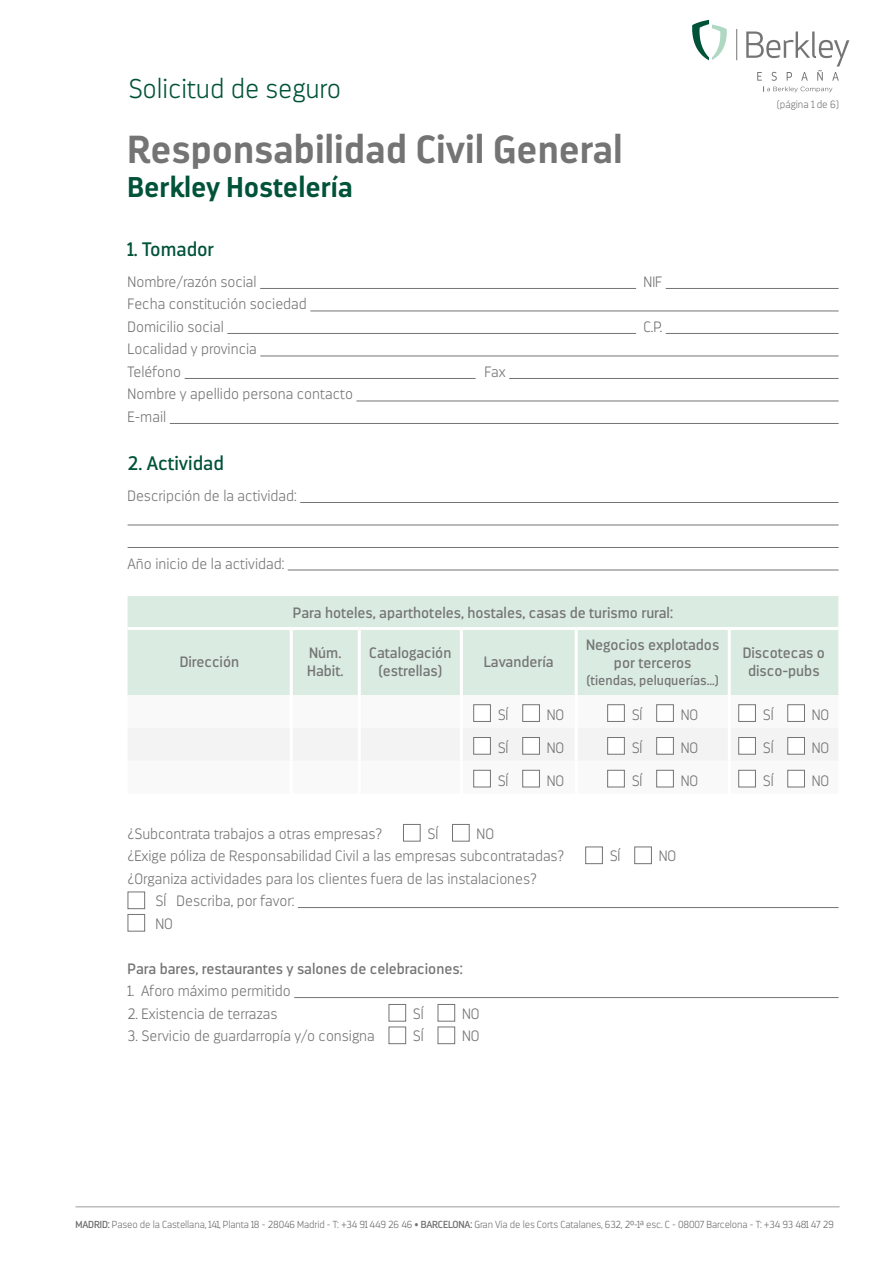
<style>
.page{position:relative;width:893px;height:1263px;background:#fff}
.page>*{position:absolute;margin:0;border:0;box-sizing:border-box;transform-origin:0 0}
.t1{font:700 39px "Darwin";color:#757474}
.t2{font:700 28.5px "Darwin";color:#005239}
.t3{font:200 27px "Darwin";color:#005239}
.t4{font:19.5px "Darwin";color:#005239}
.t5{font:200 15px/22.5px "Darwin";color:#757474}
.t6{font:15px/18px "Darwin";color:#757474;text-align:center}
.t7{font:13.5px "Darwin";color:#757474}
.t8{font:200 10.5px "Darwin";color:#757474}
.t9{font:200 10.2px "Darwin";letter-spacing:-.01em;color:#706f6f}
.s1{font-weight:400}
</style>
<div class="page">
<svg style="left:692px;top:20px;width:35px;height:40px"></svg>
<hr style="left:736px;top:29px;width:1px;height:31px;background:#757474">
<svg style="left:746px;top:32px;width:103px;height:60px"></svg>
<hr style="left:75px;top:1206px;width:765px;height:1px;background:#9d9d9c">
<hr style="left:260px;top:288px;width:376px;height:1px;background:#757474">
<hr style="left:666px;top:288px;width:173px;height:1px;background:#757474">
<hr style="left:310px;top:311px;width:529px;height:1px;background:#757474">
<hr style="left:227px;top:333px;width:409px;height:1px;background:#757474">
<hr style="left:666px;top:333px;width:173px;height:1px;background:#757474">
<hr style="left:260px;top:356px;width:579px;height:1px;background:#757474">
<hr style="left:185px;top:378px;width:291px;height:1px;background:#757474">
<hr style="left:509px;top:378px;width:330px;height:1px;background:#757474">
<hr style="left:356px;top:401px;width:483px;height:1px;background:#757474">
<hr style="left:170px;top:423px;width:669px;height:1px;background:#757474">
<hr style="left:300px;top:502px;width:539px;height:1px;background:#757474">
<hr style="left:128px;top:525px;width:711px;height:1px;background:#757474">
<hr style="left:128px;top:547px;width:711px;height:1px;background:#757474">
<hr style="left:288px;top:570px;width:551px;height:1px;background:#757474">
<hr style="left:298px;top:907px;width:541px;height:1px;background:#757474">
<hr style="left:294px;top:997px;width:545px;height:1px;background:#757474">
<div style="left:128px;top:596px;width:710px;height:99px;background:#daece2"></div>
<div style="left:128px;top:728px;width:710px;height:32px;background:#f3f3f3"></div>
<hr style="left:128px;top:627px;width:163px;height:3px;background:#fff">
<hr style="left:291px;top:627px;width:68px;height:3px;background:#fff">
<hr style="left:290px;top:630px;width:3px;height:65px;background:#fff">
<hr style="left:359px;top:627px;width:102px;height:3px;background:#fff">
<hr style="left:358px;top:630px;width:3px;height:65px;background:#fff">
<hr style="left:461px;top:627px;width:115px;height:3px;background:#fff">
<hr style="left:460px;top:630px;width:3px;height:65px;background:#fff">
<hr style="left:576px;top:627px;width:153px;height:3px;background:#fff">
<hr style="left:575px;top:630px;width:3px;height:65px;background:#fff">
<hr style="left:729px;top:627px;width:109px;height:3px;background:#fff">
<hr style="left:728px;top:630px;width:3px;height:65px;background:#fff">
<hr style="left:290px;top:728px;width:3px;height:33px;background:#fff">
<hr style="left:358px;top:728px;width:3px;height:33px;background:#fff">
<hr style="left:460px;top:728px;width:3px;height:33px;background:#fff">
<hr style="left:575px;top:728px;width:3px;height:33px;background:#fff">
<hr style="left:728px;top:728px;width:3px;height:33px;background:#fff">
<div style="left:473px;top:704px;width:18px;height:18px;border:1px solid #757474"></div>
<div style="left:522px;top:704px;width:18px;height:18px;background:#fff;border:1px solid #757474"></div>
<div style="left:607px;top:704px;width:18px;height:18px;border:1px solid #757474"></div>
<div style="left:656px;top:704px;width:18px;height:18px;background:#fff;border:1px solid #757474"></div>
<div style="left:738px;top:704px;width:18px;height:18px;border:1px solid #757474"></div>
<div style="left:787px;top:704px;width:18px;height:18px;background:#fff;border:1px solid #757474"></div>
<div style="left:474px;top:737px;width:16px;height:17px;background:#fff"></div>
<div style="left:473px;top:737px;width:18px;height:18px;border:1px solid #757474"></div>
<div style="left:522px;top:737px;width:18px;height:18px;background:#fff;border:1px solid #757474"></div>
<div style="left:608px;top:737px;width:16px;height:17px;background:#fff"></div>
<div style="left:607px;top:737px;width:18px;height:18px;border:1px solid #757474"></div>
<div style="left:656px;top:737px;width:18px;height:18px;background:#fff;border:1px solid #757474"></div>
<div style="left:739px;top:737px;width:16px;height:17px;background:#fff"></div>
<div style="left:738px;top:737px;width:18px;height:18px;border:1px solid #757474"></div>
<div style="left:787px;top:737px;width:18px;height:18px;background:#fff;border:1px solid #757474"></div>
<div style="left:473px;top:770px;width:18px;height:17px;border:1px solid #757474"></div>
<div style="left:522px;top:770px;width:18px;height:17px;background:#fff;border:1px solid #757474"></div>
<div style="left:607px;top:770px;width:18px;height:17px;border:1px solid #757474"></div>
<div style="left:656px;top:770px;width:18px;height:17px;background:#fff;border:1px solid #757474"></div>
<div style="left:738px;top:770px;width:18px;height:17px;border:1px solid #757474"></div>
<div style="left:787px;top:770px;width:18px;height:17px;background:#fff;border:1px solid #757474"></div>
<div style="left:403px;top:824px;width:18px;height:17px;border:1px solid #757474"></div>
<div style="left:452px;top:824px;width:18px;height:17px;background:#fff;border:1px solid #757474"></div>
<div style="left:585px;top:846px;width:18px;height:18px;border:1px solid #757474"></div>
<div style="left:634px;top:846px;width:18px;height:18px;background:#fff;border:1px solid #757474"></div>
<div style="left:128px;top:891px;width:17px;height:18px;background:#fff;border:1px solid #757474"></div>
<div style="left:128px;top:914px;width:17px;height:17px;background:#fff;border:1px solid #757474"></div>
<div style="left:389px;top:1004px;width:17px;height:17px;border:1px solid #757474"></div>
<div style="left:438px;top:1004px;width:17px;height:17px;background:#fff;border:1px solid #757474"></div>
<div style="left:389px;top:1026px;width:17px;height:18px;border:1px solid #757474"></div>
<div style="left:438px;top:1026px;width:17px;height:18px;background:#fff;border:1px solid #757474"></div>
<h3 class="t3" style="left:128px;top:73px;width:214px">Solicitud de seguro</h3>
<h1 class="t1" style="left:128px;top:126px;width:497px">Responsabilidad Civil General</h1>
<h2 class="t2" style="left:128px;top:170px;width:227px">Berkley Hostelería</h2>
<h3 class="t4" style="left:128px;top:237px;width:88px">1. Tomador</h3>
<p class="t5" style="left:128px;top:271px;width:131px">Nombre/razón social</p>
<p class="t5" style="left:644px;top:271px;width:20px">NIF</p>
<p class="t5" style="left:128px;top:293px;width:181px">Fecha constitución sociedad<br>Domicilio social</p>
<p class="t5" style="left:644px;top:316px;width:20px">C.P.</p>
<p class="t5" style="left:128px;top:338px;width:131px">Localidad y provincia<br>Teléfono</p>
<p class="t5" style="left:128px;top:383px;width:227px">Nombre y apellido persona contacto<br>E-mail</p>
<h3 class="t4" style="left:128px;top:451px;width:98px">2. Actividad</h3>
<p class="t5" style="left:128px;top:485px;width:171px">Descripción de la actividad:</p>
<p class="t5" style="left:128px;top:552px;width:158px">Año inicio de la actividad:</p>
<p class="t5" style="left:485px;top:361px;width:23px">Fax</p>
<p class="t6" style="left:293px;top:604px;width:382px">Para hoteles, aparthoteles, hostales, casas de turismo rural:</p>
<p class="t6" style="left:180px;top:653px;width:61px">Dirección</p>
<p class="t6" style="left:307px;top:644px;width:38px;text-align:left">Núm.<br>Habit.</p>
<p class="t6" style="left:369px;top:644px;width:84px">Catalogación (estrellas)</p>
<p class="t6" style="left:484px;top:653px;width:71px">Lavandería</p>
<p class="t6" style="left:586px;top:636px;width:135px">Negocios explotados por terceros</p>
<p class="t7" style="left:586px;top:672px;width:134px">(tiendas, peluquerías...)</p>
<p class="t8" style="left:777px;top:98px;width:64px">(página 1 de 6)</p>
<p class="t6" style="left:743px;top:644px;width:84px">Discotecas o disco-pubs</p>
<p class="t5" style="left:498px;top:704px;width:12px">SÍ</p>
<p class="t5" style="left:547px;top:704px;width:19px">NO</p>
<p class="t5" style="left:632px;top:704px;width:12px">SÍ</p>
<p class="t5" style="left:681px;top:704px;width:19px">NO</p>
<p class="t5" style="left:763px;top:704px;width:12px">SÍ</p>
<p class="t5" style="left:812px;top:704px;width:19px">NO</p>
<p class="t5" style="left:498px;top:737px;width:12px">SÍ</p>
<p class="t5" style="left:547px;top:737px;width:19px">NO</p>
<p class="t5" style="left:632px;top:737px;width:12px">SÍ</p>
<p class="t5" style="left:681px;top:737px;width:19px">NO</p>
<p class="t5" style="left:763px;top:737px;width:12px">SÍ</p>
<p class="t5" style="left:812px;top:737px;width:19px">NO</p>
<p class="t5" style="left:498px;top:769px;width:12px">SÍ</p>
<p class="t5" style="left:547px;top:769px;width:19px">NO</p>
<p class="t5" style="left:632px;top:769px;width:12px">SÍ</p>
<p class="t5" style="left:681px;top:769px;width:19px">NO</p>
<p class="t5" style="left:763px;top:769px;width:12px">SÍ</p>
<p class="t5" style="left:812px;top:769px;width:19px">NO</p>
<p class="t5" style="left:128px;top:822px;width:256px">¿Subcontrata trabajos a otras empresas?</p>
<p class="t5" style="left:427px;top:822px;width:12px">SÍ</p>
<p class="t5" style="left:128px;top:822px;width:438px;text-indent:349px">NO<br>¿Exige póliza de Responsabilidad Civil a las empresas subcontratadas?</p>
<p class="t5" style="left:155px;top:867px;width:383px;text-indent:-28px">¿Organiza actividades para los clientes fuera de las instalaciones?<br>SÍ Describa, por favor:<br>NO</p>
<p class="t6" style="left:128px;top:959px;width:337px">Para bares, restaurantes y salones de celebraciones:</p>
<p class="t5" style="left:128px;top:980px;width:165px">1. Aforo máximo permitido</p>
<p class="t5" style="left:128px;top:1002px;width:151px">2. Existencia de terrazas</p>
<p class="t5" style="left:413px;top:1002px;width:12px">SÍ</p>
<p class="t5" style="left:462px;top:1002px;width:19px">NO</p>
<p class="t5" style="left:128px;top:1025px;width:249px">3. Servicio de guardarropía y/o consigna</p>
<p class="t5" style="left:413px;top:1025px;width:12px">SÍ</p>
<p class="t5" style="left:462px;top:1025px;width:19px">NO</p>
<p class="t5" style="left:610px;top:845px;width:12px">SÍ</p>
<p class="t5" style="left:659px;top:845px;width:19px">NO</p>
<p class="t9" style="left:75px;top:1219px;width:760px"><span class="s1">MADRID:</span> Paseo de la Castellana, 141, Planta 18 - 28046 Madrid - T: +34 91 449 26 46 • <span class="s1">BARCELONA:</span> Gran Via de les Corts Catalanes, 632, 2º-1ª esc. C - 08007 Barcelona - T: +34 93 481 47 29</p>
</div>
